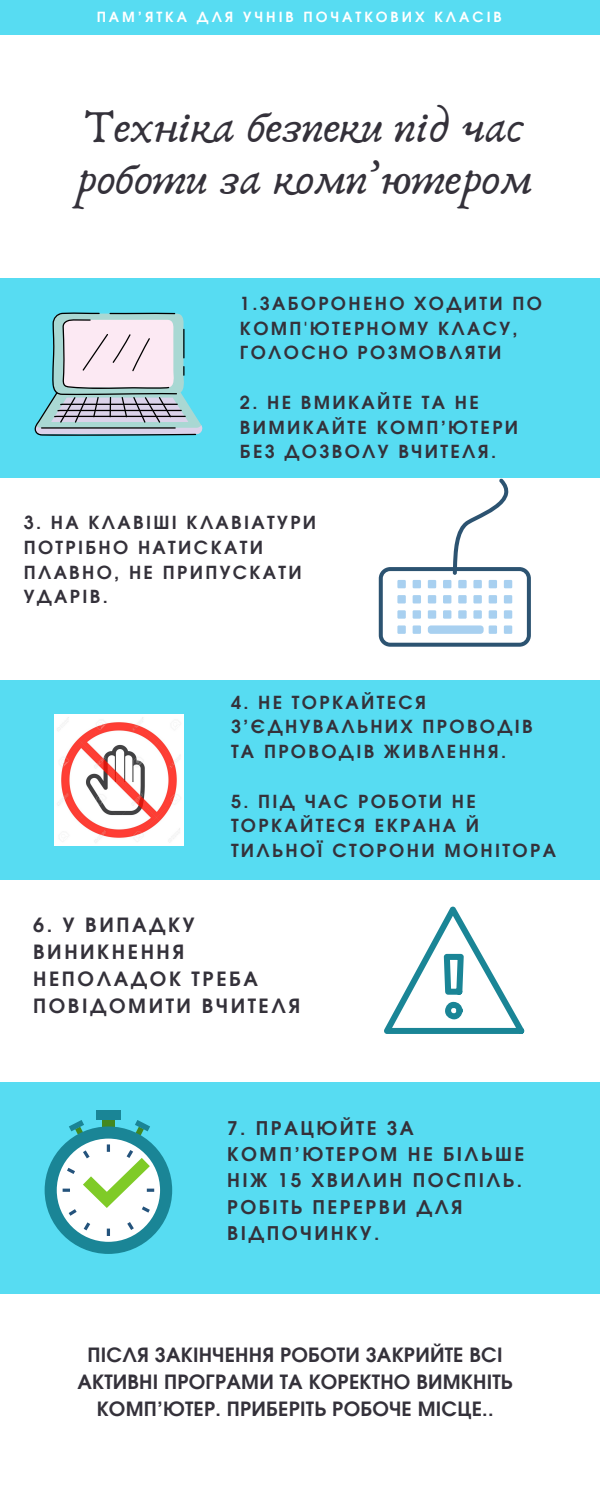
<style>
.page{position:relative;width:600px;height:1500px;background:#57dcf2}
.page>*{position:absolute;margin:0;border:0;box-sizing:border-box;transform-origin:0 0}
.t1{font:48px/51.8px "Anaktoria";color:#34313a}
.t2{font:700 19.7px/27px "Evolventa";letter-spacing:.01em;color:#34313a;text-align:center}
.t3{font:700 19.7px/27px "Evolventa";letter-spacing:.13em;color:#34313a}
.t4{font:700 18.9px/26.2px "Evolventa";letter-spacing:.13em;color:#34313a}
.t5{font:700 18px/24.8px "Evolventa";letter-spacing:.13em;color:#34313a}
.t6{font:700 14px "Evolventa";letter-spacing:.21em;color:#fff}
</style>
<div class="page">
<div style="left:0;top:32px;width:600px;height:246px;background:#fff"></div>
<div style="left:0;top:0;width:600px;height:34px;background:#57dcf2"></div>
<div style="left:0;top:1294px;width:600px;height:206px;background:#fff"></div>
<div style="left:0;top:478px;width:600px;height:202px;background:#fff"></div>
<div style="left:0;top:880px;width:600px;height:202px;background:#fff"></div>
<svg style="left:135px;top:1120px;width:15px;height:15px"></svg>
<svg style="left:69px;top:1120px;width:15px;height:14px"></svg>
<div style="left:102px;top:1120px;width:13px;height:13px;background:#438820"></div>
<div style="left:45px;top:1126px;width:127px;height:128px;background:#1a8596;border-radius:50%"></div>
<div style="left:57px;top:1139px;width:103px;height:103px;background:#fff;border-radius:50%"></div>
<div style="left:96px;top:1111px;width:24px;height:9px;background:#1a8596"></div>
<svg style="left:63px;top:1144px;width:99px;height:92px"></svg>
<svg style="left:384px;top:906px;width:141px;height:128px"></svg>
<svg style="left:379px;top:478px;width:152px;height:168px"></svg>
<svg style="left:34px;top:312px;width:169px;height:123px"></svg>
<img style="left:54px;top:714px;width:129px;height:131px">
<p class="t6" style="left:97px;top:11px;width:407px">ПАМ’ЯТКА ДЛЯ УЧНІВ ПОЧАТКОВИХ КЛАСІВ</p>
<h1 class="t1" style="left:77px;top:102px;width:457px">Техніка безпеки під час роботи за комп’ютером</h1>
<p class="t5" style="left:240px;top:292px;width:303px">1.ЗАБОРОНЕНО ХОДИТИ ПО<br>КОМП'ЮТЕРНОМУ КЛАСУ,<br>ГОЛОСНО РОЗМОВЛЯТИ</p>
<p class="t5" style="left:240px;top:391px;width:280px">2. НЕ ВМИКАЙТЕ ТА НЕ<br>ВИМИКАЙТЕ КОМП’ЮТЕРИ<br>БЕЗ ДОЗВОЛУ ВЧИТЕЛЯ.</p>
<p class="t5" style="left:24px;top:511px;width:294px">3. НА КЛАВІШІ КЛАВІАТУРИ<br>ПОТРІБНО НАТИСКАТИ<br>ПЛАВНО, НЕ ПРИПУСКАТИ<br>УДАРІВ.</p>
<p class="t5" style="left:231px;top:691px;width:303px">4. НЕ ТОРКАЙТЕСЯ<br>З’ЄДНУВАЛЬНИХ ПРОВОДІВ<br>ТА ПРОВОДІВ ЖИВЛЕННЯ.</p>
<p class="t5" style="left:231px;top:790px;width:326px">5. ПІД ЧАС РОБОТИ НЕ<br>ТОРКАЙТЕСЯ ЕКРАНА Й<br>ТИЛЬНОЇ СТОРОНИ МОНІТОРА</p>
<p class="t3" style="left:33px;top:912px;width:269px">6. У ВИПАДКУ<br>ВИНИКНЕННЯ<br>НЕПОЛАДОК ТРЕБА<br>ПОВІДОМИТИ ВЧИТЕЛЯ</p>
<p class="t4" style="left:227px;top:1116px;width:299px">7. ПРАЦЮЙТЕ ЗА<br>КОМП’ЮТЕРОМ НЕ БІЛЬШЕ<br>НІЖ 15 ХВИЛИН ПОСПІЛЬ.<br>РОБІТЬ ПЕРЕРВИ ДЛЯ<br>ВІДПОЧИНКУ.</p>
<p class="t2" style="left:77px;top:1342px;width:437px">ПІСЛЯ ЗАКІНЧЕННЯ РОБОТИ ЗАКРИЙТЕ ВСІ<br>АКТИВНІ ПРОГРАМИ ТА КОРЕКТНО ВИМКНІТЬ<br>КОМП’ЮТЕР. ПРИБЕРІТЬ РОБОЧЕ МІСЦЕ..</p>
</div>
